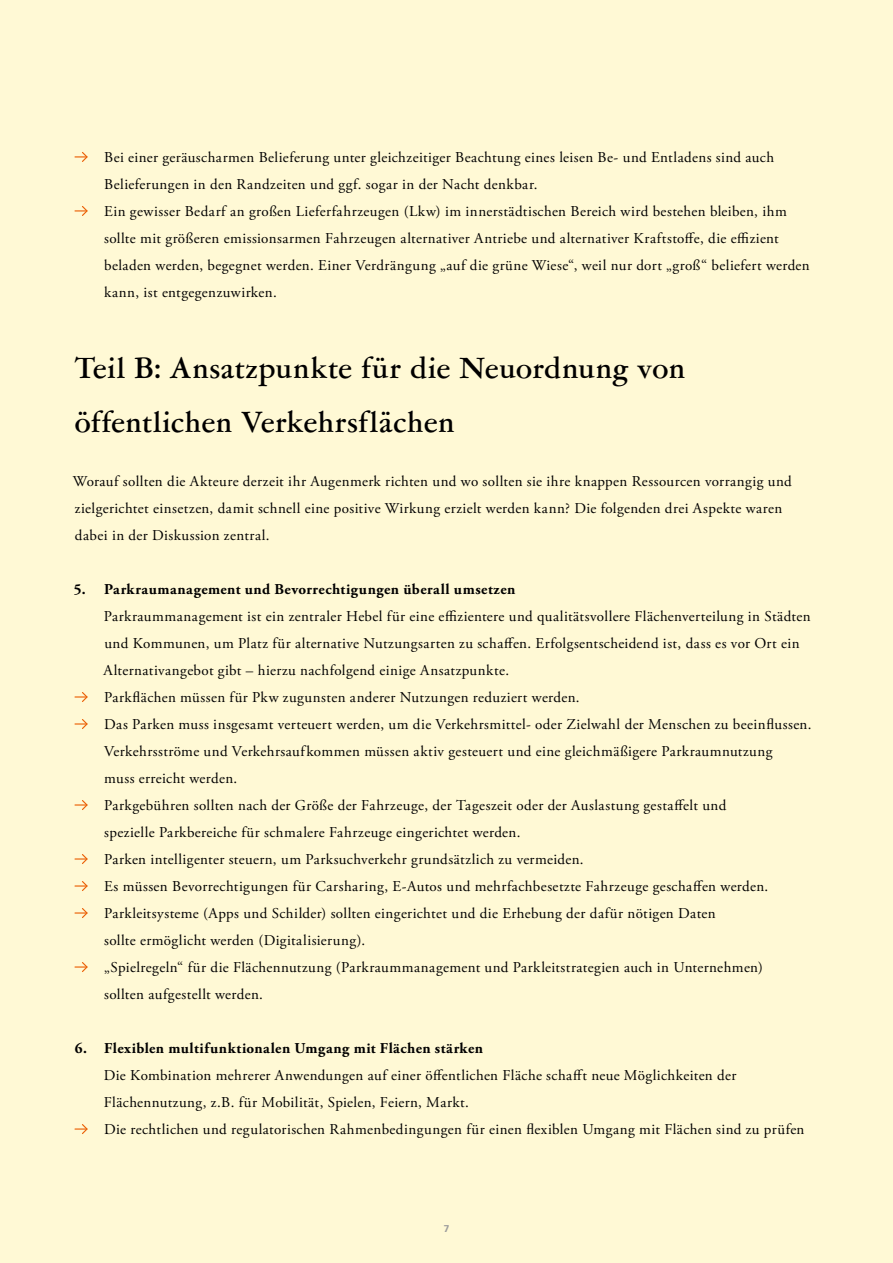
<style>
.page{position:relative;width:893px;height:1263px;background:#fff9d5}
.page>*{position:absolute;margin:0;border:0;box-sizing:border-box;transform-origin:0 0}
.t1{font:500 30px/54px "Garamont Amst EFOP";letter-spacing:.015em;color:#000}
.t2{font:15px/27px "Adobe Garamond Pro";letter-spacing:.025em;color:#000}
.t3{font:700 15px "Adobe Garamond Pro";letter-spacing:.035em;color:#000}
.t4{font:700 9.9px "Univers LT";color:#9d9d9c}
</style>
<div class="page">
<svg style="left:75px;top:152px;width:13px;height:10px"></svg>
<svg style="left:75px;top:206px;width:13px;height:10px"></svg>
<svg style="left:75px;top:692px;width:13px;height:10px"></svg>
<svg style="left:75px;top:719px;width:13px;height:10px"></svg>
<svg style="left:75px;top:800px;width:13px;height:10px"></svg>
<svg style="left:75px;top:854px;width:13px;height:10px"></svg>
<svg style="left:75px;top:881px;width:13px;height:10px"></svg>
<svg style="left:75px;top:908px;width:13px;height:10px"></svg>
<svg style="left:75px;top:962px;width:13px;height:10px"></svg>
<svg style="left:75px;top:1124px;width:13px;height:10px"></svg>
<p class="t2" style="left:104px;top:144px;width:707px">Bei einer geräuscharmen Belieferung unter gleichzeitiger Beachtung eines leisen Be- und Entladens sind auch Belieferungen in den Randzeiten und ggf. sogar in der Nacht denkbar.<br>Ein gewisser Bedarf an großen Lieferfahrzeugen (Lkw) im innerstädtischen Bereich wird bestehen bleiben, ihm sollte mit größeren emissionsarmen Fahrzeugen alternativer Antriebe und alternativer Kraftstoffe, die effizient beladen werden, begegnet werden. Einer Verdrängung „auf die grüne Wiese“, weil nur dort „groß“ beliefert werden kann, ist entgegenzuwirken.</p>
<h1 class="t1" style="left:74px;top:342px;width:612px">Teil B: Ansatzpunkte für die Neuordnung von öffentlichen Verkehrsflächen</h1>
<p class="t2" style="left:73px;top:468px;width:720px">Worauf sollten die Akteure derzeit ihr Augenmerk richten und wo sollten sie ihre knappen Ressourcen vorrangig und zielgerichtet einsetzen, damit schnell eine positive Wirkung erzielt werden kann? Die folgenden drei Aspekte waren dabei in der Diskussion zentral.</p>
<p class="t3" style="left:74px;top:581px;width:443px">5. Parkraumanagement und Bevorrechtigungen überall umsetzen</p>
<p class="t2" style="left:103px;top:603px;width:710px">Parkraummanagement ist ein zentraler Hebel für eine effizientere und qualitätsvollere Flächenverteilung in Städten und Kommunen, um Platz für alternative Nutzungsarten zu schaffen. Erfolgsentscheidend ist, dass es vor Ort ein Alternativangebot gibt – hierzu nachfolgend einige Ansatzpunkte.<br>Parkflächen müssen für Pkw zugunsten anderer Nutzungen reduziert werden.<br>Das Parken muss insgesamt verteuert werden, um die Verkehrsmittel- oder Zielwahl der Menschen zu beeinflussen.<br>Verkehrsströme und Verkehrsaufkommen müssen aktiv gesteuert und eine gleichmäßigere Parkraumnutzung<br>muss erreicht werden.<br>Parkgebühren sollten nach der Größe der Fahrzeuge, der Tageszeit oder der Auslastung gestaffelt und<br>spezielle Parkbereiche für schmalere Fahrzeuge eingerichtet werden.<br>Parken intelligenter steuern, um Parksuchverkehr grundsätzlich zu vermeiden.<br>Es müssen Bevorrechtigungen für Carsharing, E-Autos und mehrfachbesetzte Fahrzeuge geschaffen werden.<br>Parkleitsysteme (Apps und Schilder) sollten eingerichtet und die Erhebung der dafür nötigen Daten<br>sollte ermöglicht werden (Digitalisierung).<br>„Spielregeln“ für die Flächennutzung (Parkraummanagement und Parkleitstrategien auch in Unternehmen)<br>sollten aufgestellt werden.</p>
<p class="t3" style="left:75px;top:1040px;width:410px">6. Flexiblen multifunktionalen Umgang mit Flächen stärken</p>
<p class="t2" style="left:104px;top:1062px;width:702px">Die Kombination mehrerer Anwendungen auf einer öffentlichen Fläche schafft neue Möglichkeiten der<br>Flächennutzung, z.B. für Mobilität, Spielen, Feiern, Markt.<br>Die rechtlichen und regulatorischen Rahmenbedingungen für einen flexiblen Umgang mit Flächen sind zu prüfen</p>
<p class="t4" style="left:444px;top:1223px;width:7px">7</p>
</div>
